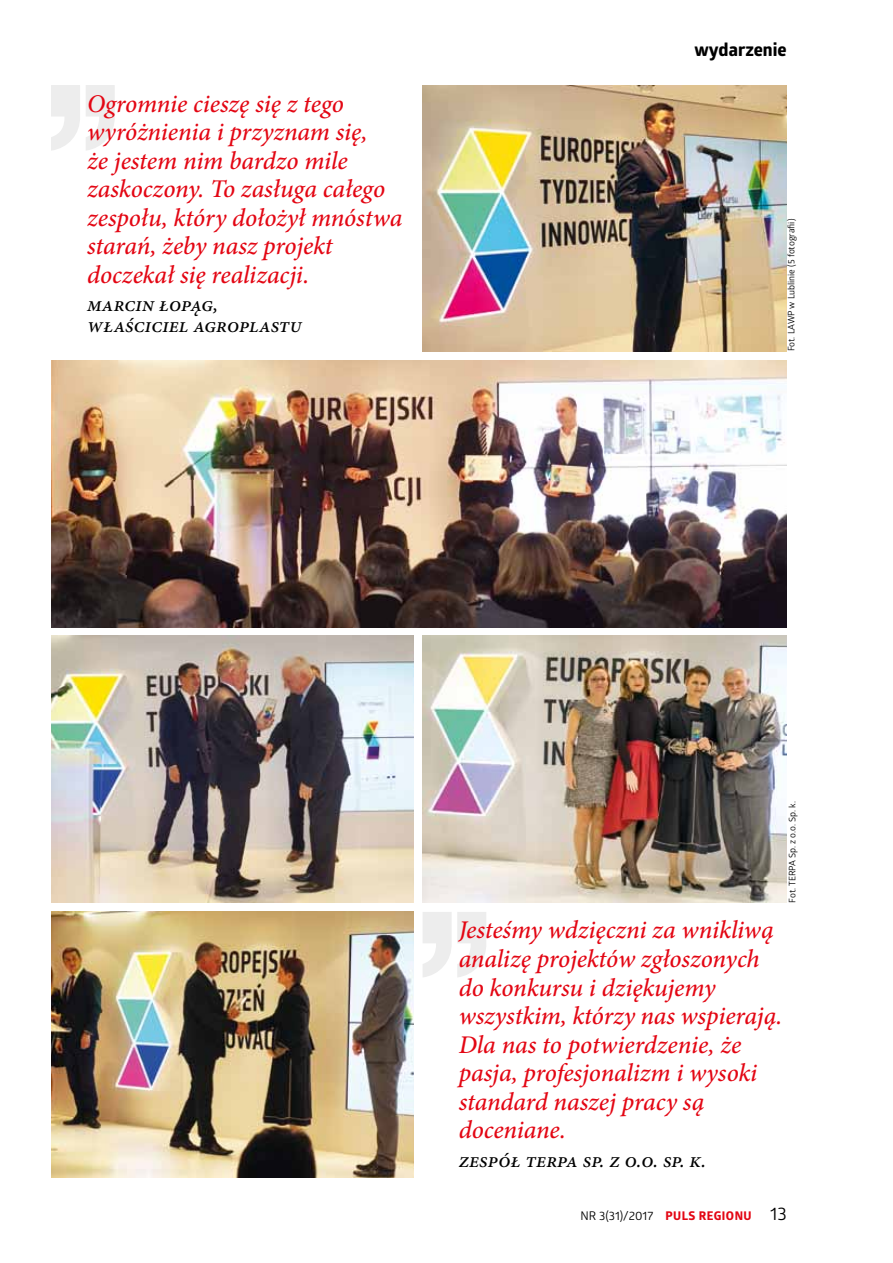
<style>
.page{position:relative;width:893px;height:1263px;background:#fff}
.page>*{position:absolute;margin:0;border:0;box-sizing:border-box;transform-origin:0 0}
.t1{font:italic 500 25.5px/28.5px "Minion Pro";letter-spacing:-.01em;color:#e30613}
.t2{font:italic 500 21px/21px "Minion Pro";color:#000}
.t3{font:700 18px "Globerx";color:#000}
.t4{font:12px "Glober";color:#000}
.t5{font:9px "Glober";color:#000}
.s1{font-family:"Globerx";font-weight:700;color:#e30613}
.s2{font-size:18px}
</style>
<div class="page">
<img style="left:423px;top:85px;width:364px;height:266px">
<img style="left:51px;top:911px;width:363px;height:267px">
<img style="left:51px;top:361px;width:736px;height:266px">
<svg style="left:51px;top:85px;width:64px;height:66px"></svg>
<svg style="left:423px;top:912px;width:63px;height:65px"></svg>
<img style="left:51px;top:636px;width:363px;height:267px">
<img style="left:422px;top:636px;width:365px;height:267px">
<p class="t1" style="left:87px;top:89px;width:317px">Ogromnie cieszę się z tego wyróżnienia i przyznam się,<br>że jestem nim bardzo mile zaskoczony. To zasługa całego zespołu, który dołożył mnóstwa starań, żeby nasz projekt doczekał się realizacji.</p>
<p class="t2" style="left:87px;top:294px;width:216px">marcin łopąg, właściciel agroplastu</p>
<p class="t3" style="left:695px;top:37px;width:94px">wydarzenie</p>
<p class="t5" style="left:785px;top:351px;width:134px;rotate:-90deg">Fot. LAWP w Lublinie (5 fotografii)</p>
<p class="t1" style="left:459px;top:916px;width:325px">Jesteśmy wdzięczni za wnikliwą analizę projektów zgłoszonych do konkursu i dziękujemy wszystkim, którzy nas wspierają.<br>Dla nas to potwierdzenie, że pasja, profesjonalizm i wysoki standard naszej pracy są doceniane.</p>
<p class="t2" style="left:459px;top:1149px;width:249px">zespół terpa sp. z o.o. sp. k.</p>
<p class="t5" style="left:786px;top:903px;width:103px;rotate:-90deg">Fot. TERPA Sp. z o.o. Sp. k.</p>
<p class="t4" style="left:580px;top:1208px;width:208px">NR 3(31)/2017 <span class="s1">puls regionu</span> <span class="s2">13</span></p>
</div>
